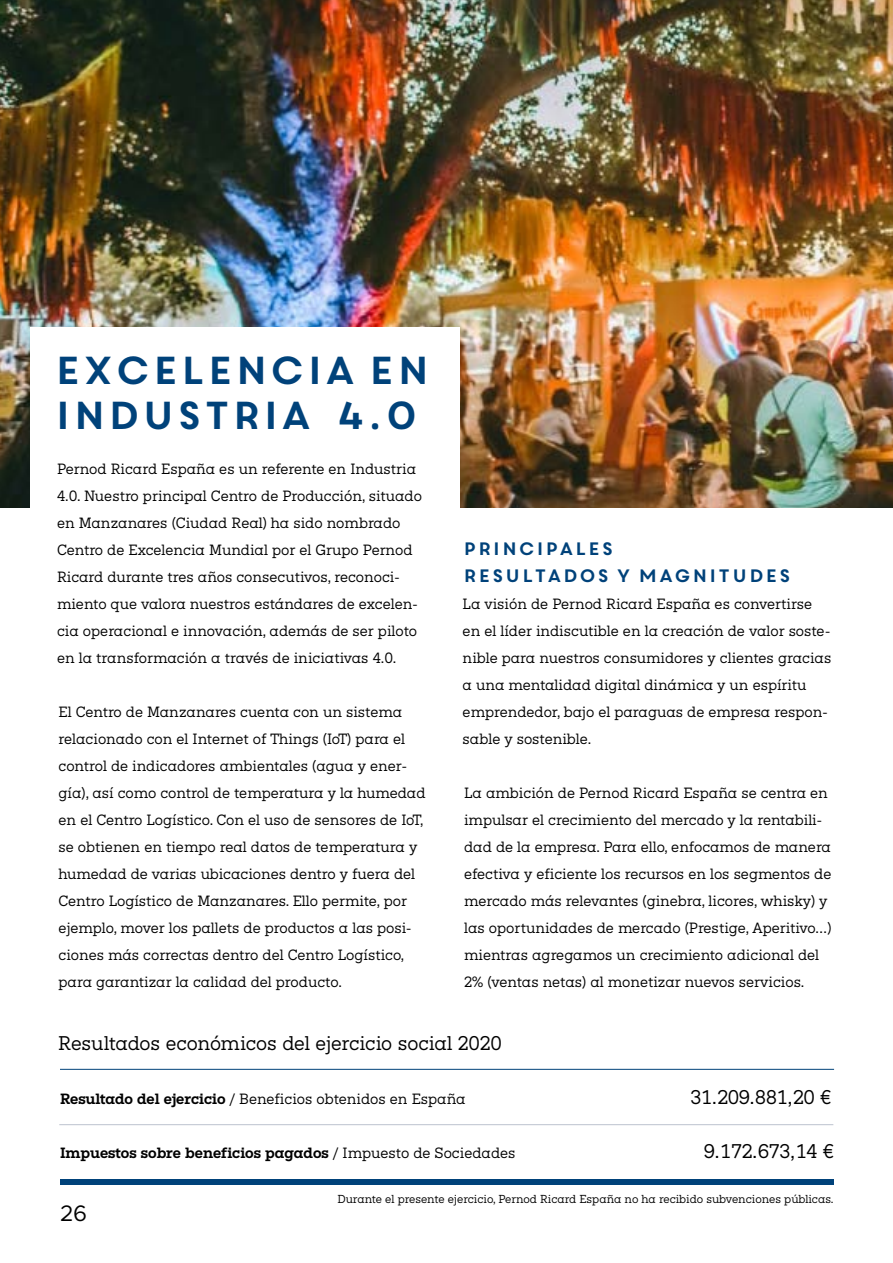
<style>
.page{position:relative;width:893px;height:1263px;background:#fff}
.page>*{position:absolute;margin:0;border:0;box-sizing:border-box;transform-origin:0 0}
.t1{font:39px/45px "Core Circus";letter-spacing:-.06em;color:#00427a}
.t2{font:22.5px "Metropolis";color:#000}
.t3{font:18px "Pernod Ricard";letter-spacing:-.01em;color:#000}
.t4{font:18px/27px "Core Circus";letter-spacing:-.02em;color:#00427a}
.t5{font:13.5px/27px "Pernod Ricard";color:#000}
.t6{font:700 13.5px "Pernod Ricard";color:#000}
.t7{font:10.5px "Pernod Ricard";color:#000}
.s1{font-weight:700}
.s2{font-weight:400}
</style>
<div class="page">
<img style="left:0;top:0;width:893px;height:508px">
<div style="left:30px;top:327px;width:430px;height:570px;background:#fff"></div>
<div style="left:60px;top:1178px;width:774px;height:6px;background:#00427a"></div>
<hr style="left:60px;top:1069px;width:774px;height:1px;background:#00427a">
<hr style="left:59px;top:1124px;width:774px;height:1px;background:#bcc2ce">
<h1 class="t1" style="left:53px;top:346px;width:380px">EXCELENCIA EN<br>INDUSTRIA 4.0</h1>
<p class="t5" style="left:57px;top:456px;width:366px">Pernod Ricard España es un referente en Industria 4.0. Nuestro principal Centro de Producción, situado en Manzanares (Ciudad Real) ha sido nombrado Centro de Excelencia Mundial por el Grupo Pernod Ricard durante tres años consecutivos, reconoci&shy;miento que valora nuestros estándares de excelen&shy;cia operacional e innovación, además de ser piloto en la transformación a través de iniciativas 4.0.</p>
<p class="t5" style="left:59px;top:699px;width:369px">El Centro de Manzanares cuenta con un sistema relacionado con el Internet of Things (IoT) para el control de indicadores ambientales (agua y ener&shy;gía), así como control de temperatura y la humedad en el Centro Logístico. Con el uso de sensores de IoT, se obtienen en tiempo real datos de temperatura y humedad de varias ubicaciones dentro y fuera del Centro Logístico de Manzanares. Ello permite, por ejemplo, mover los pallets de productos a las posi&shy;ciones más correctas dentro del Centro Logístico, para garantizar la calidad del producto.</p>
<h3 class="t4" style="left:463px;top:534px;width:330px">PRINCIPALES<br>RESULTADOS Y MAGNITUDES</h3>
<p class="t5" style="left:463px;top:591px;width:370px">La visión de Pernod Ricard España es convertirse en el líder indiscutible en la creación de valor soste&shy;nible para nuestros consumidores y clientes gracias a una mentalidad digital dinámica y un espíritu emprendedor, bajo el paraguas de empresa respon&shy;sable y sostenible.</p>
<p class="t5" style="left:464px;top:780px;width:369px">La ambición de Pernod Ricard España se centra en impulsar el crecimiento del mercado y la rentabili&shy;dad de la empresa. Para ello, enfocamos de manera efectiva y eficiente los recursos en los segmentos de mercado más relevantes (ginebra, licores, whisky) y las oportunidades de mercado (Prestige, Aperitivo...) mientras agregamos un crecimiento adicional del 2% (ventas netas) al monetizar nuevos servicios.</p>
<h3 class="t3" style="left:58px;top:1032px;width:445px">Resultados económicos del ejercicio social 2020</h3>
<p class="t5" style="left:60px;top:1086px;width:407px"><span class="s1">Resultado del ejercicio</span> / Beneficios obtenidos en España</p>
<h3 class="t3" style="left:690px;top:1086px;width:142px">31.209.881,20 €</h3>
<p class="t6" style="left:60px;top:1144px;width:457px">Impuestos sobre beneficios pagados <span class="s2">/ Impuesto de Sociedades</span></p>
<h3 class="t3" style="left:704px;top:1140px;width:131px">9.172.673,14 €</h3>
<h2 class="t2" style="left:60px;top:1199px;width:29px">26</h2>
<p class="t7" style="left:337px;top:1193px;width:498px">Durante el presente ejercicio, Pernod Ricard España no ha recibido subvenciones públicas.</p>
</div>
